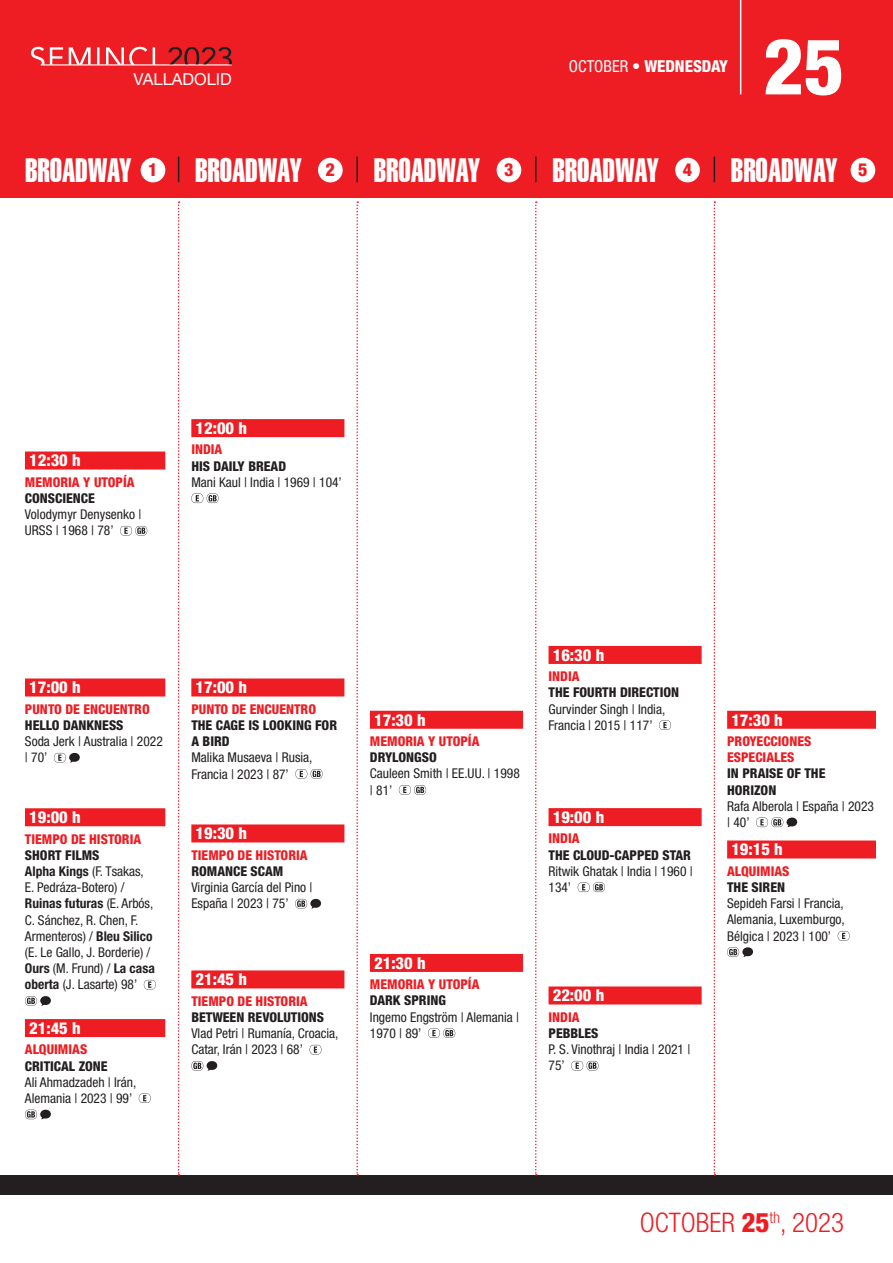
<style>
.page{position:relative;width:893px;height:1263px;background:#fff}
.page>*{position:absolute;margin:0;border:0;box-sizing:border-box;transform-origin:0 0}
.t1{font:800 condensed 78px "Helvetica Neue LT Std";color:#fff}
.t2{font:33px "Swiss 911 BT Extra Compressed";color:#fff}
.t3{font:300 condensed 27px "Helvetica Neue LT Std";color:#ee1d23}
.t4{font:800 condensed 18px "Helvetica Neue LT Std";color:#ee1d23}
.Hora{font:800 condensed 16.5px "Helvetica Neue LT Std";color:#fff}
.t5{font:16.5px "Helvetica Neue LT Std";color:#fff}
.Texto_parrilla{font:condensed 13.5px/16.2px "Helvetica Neue LT Std";color:#231f20}
.Película{font:800 condensed 13.5px/16.2px "Helvetica Neue LT Std";color:#231f20}
.Sección{font:800 condensed 13.5px/16.2px "Helvetica Neue LT Std";color:#ee1d23}
.s1{font-weight:400}
.s2{font-weight:700}
.s3{font-weight:800}
</style>
<div class="page">
<div style="left:0;top:0;width:893px;height:198px;background:#ee1d23"></div>
<div style="left:0;top:1175px;width:893px;height:20px;background:#231f20"></div>
<hr style="left:740px;top:0;width:1px;height:94px;background:#fff">
<svg style="left:178px;top:201px;width:2px;height:974px"></svg>
<svg style="left:356px;top:201px;width:2px;height:974px"></svg>
<svg style="left:535px;top:201px;width:2px;height:974px"></svg>
<svg style="left:714px;top:201px;width:1px;height:974px"></svg>
<div style="left:25px;top:451px;width:140px;height:18px;background:#ee1d23"></div>
<div style="left:25px;top:678px;width:140px;height:18px;background:#ee1d23"></div>
<div style="left:25px;top:808px;width:140px;height:18px;background:#ee1d23"></div>
<div style="left:25px;top:1019px;width:140px;height:18px;background:#ee1d23"></div>
<svg style="left:120px;top:526px;width:27px;height:9px"></svg>
<svg style="left:54px;top:753px;width:26px;height:9px"></svg>
<svg style="left:144px;top:980px;width:12px;height:9px"></svg>
<svg style="left:25px;top:996px;width:26px;height:10px"></svg>
<svg style="left:139px;top:1093px;width:12px;height:10px"></svg>
<svg style="left:25px;top:1110px;width:26px;height:9px"></svg>
<div style="left:318px;top:158px;width:25px;height:24px;background:#fff;border-radius:50%"></div>
<div style="left:191px;top:419px;width:153px;height:18px;background:#ee1d23"></div>
<div style="left:191px;top:678px;width:153px;height:18px;background:#ee1d23"></div>
<div style="left:191px;top:824px;width:153px;height:18px;background:#ee1d23"></div>
<div style="left:191px;top:970px;width:153px;height:18px;background:#ee1d23"></div>
<svg style="left:191px;top:493px;width:28px;height:10px"></svg>
<svg style="left:295px;top:769px;width:28px;height:10px"></svg>
<svg style="left:295px;top:899px;width:26px;height:9px"></svg>
<svg style="left:309px;top:1045px;width:12px;height:9px"></svg>
<svg style="left:191px;top:1061px;width:26px;height:9px"></svg>
<div style="left:675px;top:158px;width:25px;height:24px;background:#fff;border-radius:50%"></div>
<div style="left:549px;top:646px;width:153px;height:18px;background:#ee1d23"></div>
<div style="left:549px;top:808px;width:153px;height:18px;background:#ee1d23"></div>
<div style="left:549px;top:986px;width:153px;height:18px;background:#ee1d23"></div>
<svg style="left:659px;top:720px;width:12px;height:10px"></svg>
<svg style="left:578px;top:882px;width:27px;height:10px"></svg>
<svg style="left:571px;top:1061px;width:27px;height:9px"></svg>
<div style="left:851px;top:158px;width:24px;height:24px;background:#fff;border-radius:50%"></div>
<div style="left:727px;top:711px;width:149px;height:18px;background:#ee1d23"></div>
<div style="left:727px;top:840px;width:149px;height:18px;background:#ee1d23"></div>
<svg style="left:756px;top:817px;width:41px;height:10px"></svg>
<svg style="left:838px;top:931px;width:12px;height:10px"></svg>
<svg style="left:727px;top:947px;width:26px;height:10px"></svg>
<svg style="left:178px;top:156px;width:1px;height:26px"></svg>
<hr style="left:356px;top:156px;width:2px;height:26px;background:#231f20">
<svg style="left:535px;top:156px;width:1px;height:26px"></svg>
<svg style="left:714px;top:156px;width:1px;height:26px"></svg>
<div style="left:497px;top:158px;width:24px;height:24px;background:#fff;border-radius:50%"></div>
<div style="left:370px;top:711px;width:153px;height:18px;background:#ee1d23"></div>
<div style="left:370px;top:954px;width:153px;height:18px;background:#ee1d23"></div>
<svg style="left:399px;top:785px;width:27px;height:10px"></svg>
<svg style="left:428px;top:1028px;width:27px;height:10px"></svg>
<div style="left:141px;top:158px;width:24px;height:24px;background:#fff;border-radius:50%"></div>
<svg style="left:31px;top:47px;width:124px;height:18px"></svg>
<hr style="left:41px;top:64px;width:191px;height:1px;background:#fff">
<svg style="left:168px;top:47px;width:64px;height:17px"></svg>
<p class="t5" style="left:134px;top:69px;width:100px">VALLADOLID</p>
<p class="t2" style="left:25px;top:151px;width:108px">BROADWAY</p>
<p class="t4" style="left:148px;top:159px;width:11px">1</p>
<p class="t2" style="left:195px;top:151px;width:108px">BROADWAY</p>
<p class="t4" style="left:326px;top:159px;width:11px">2</p>
<p class="t2" style="left:374px;top:151px;width:108px">BROADWAY</p>
<p class="t4" style="left:504px;top:159px;width:11px">3</p>
<p class="Hora" style="left:569px;top:56px;width:160px"><span class="s1">OCTOBER •</span> WEDNESDAY</p>
<p class="t1" style="left:763px;top:18px;width:83px">25</p>
<p class="t2" style="left:552px;top:151px;width:108px">BROADWAY</p>
<p class="t4" style="left:683px;top:159px;width:11px">4</p>
<p class="t2" style="left:731px;top:151px;width:108px">BROADWAY</p>
<p class="t4" style="left:858px;top:159px;width:11px">5</p>
<p class="Hora" style="left:29px;top:450px;width:53px">12:30 h</p>
<p class="Sección" style="left:25px;top:474px;width:111px">MEMORIA Y UTOPÍA</p>
<p class="Película" style="left:25px;top:490px;width:72px">CONSCIENCE</p>
<p class="Texto_parrilla" style="left:25px;top:506px;width:118px">Volodymyr Denysenko |<br>URSS | 1968 | 78’</p>
<p class="Hora" style="left:196px;top:418px;width:53px">12:00 h</p>
<p class="Sección" style="left:191px;top:441px;width:33px">INDIA</p>
<p class="Película" style="left:191px;top:457px;width:96px">HIS DAILY BREAD</p>
<p class="Texto_parrilla" style="left:191px;top:474px;width:152px">Mani Kaul | India | 1969 | 104’</p>
<p class="Hora" style="left:29px;top:677px;width:53px">17:00 h</p>
<p class="Sección" style="left:25px;top:701px;width:126px">PUNTO DE ENCUENTRO</p>
<p class="Película" style="left:25px;top:717px;width:100px">HELLO DANKNESS</p>
<p class="Texto_parrilla" style="left:25px;top:733px;width:139px">Soda Jerk | Australia | 2022 | 70’</p>
<p class="Hora" style="left:29px;top:807px;width:53px">19:00 h</p>
<p class="Sección" style="left:25px;top:830px;width:118px">TIEMPO DE HISTORIA</p>
<p class="Película" style="left:25px;top:847px;width:76px">SHORT FILMS</p>
<p class="Texto_parrilla" style="left:25px;top:863px;width:131px"><span class="s2">Alpha Kings</span> (F. Tsakas,<br>E. Pedráza-Botero) /<br><span class="s2">Ruinas futuras</span> (E. Arbós,<br>C. Sánchez, R. Chen, F.<br>Armenteros) / <span class="s2">Bleu Silico </span>(E. Le Gallo, J. Borderie) /<br><span class="s2">Ours</span> (M. Frund) / <span class="s2">La casa oberta</span> (J. Lasarte) 98’</p>
<p class="Hora" style="left:29px;top:1018px;width:53px">21:45 h</p>
<p class="Sección" style="left:25px;top:1041px;width:64px">ALQUIMIAS</p>
<p class="Película" style="left:25px;top:1057px;width:84px">CRITICAL ZONE</p>
<p class="Texto_parrilla" style="left:25px;top:1074px;width:113px">Ali Ahmadzadeh | Irán,<br>Alemania | 2023 | 99’</p>
<p class="Hora" style="left:196px;top:677px;width:53px">17:00 h</p>
<p class="Sección" style="left:191px;top:701px;width:126px">PUNTO DE ENCUENTRO</p>
<p class="Película" style="left:191px;top:717px;width:147px">THE CAGE IS LOOKING FOR<br>A BIRD</p>
<p class="Texto_parrilla" style="left:191px;top:749px;width:123px">Malika Musaeva | Rusia,<br>Francia | 2023 | 87’</p>
<p class="Hora" style="left:196px;top:823px;width:53px">19:30 h</p>
<p class="Sección" style="left:191px;top:847px;width:118px">TIEMPO DE HISTORIA</p>
<p class="Película" style="left:191px;top:863px;width:94px">ROMANCE SCAM</p>
<p class="Texto_parrilla" style="left:191px;top:879px;width:123px">Virginia García del Pino |<br>España | 2023 | 75’</p>
<p class="Hora" style="left:196px;top:969px;width:53px">21:45 h</p>
<p class="Sección" style="left:191px;top:993px;width:118px">TIEMPO DE HISTORIA</p>
<p class="Película" style="left:191px;top:1009px;width:134px">BETWEEN REVOLUTIONS</p>
<p class="Texto_parrilla" style="left:191px;top:1025px;width:149px">Vlad Petri | Rumanía, Croacia,<br>Catar, Irán | 2023 | 68’</p>
<p class="Hora" style="left:374px;top:709px;width:53px">17:30 h</p>
<p class="Sección" style="left:370px;top:733px;width:111px">MEMORIA Y UTOPÍA</p>
<p class="Película" style="left:370px;top:749px;width:68px">DRYLONGSO</p>
<p class="Texto_parrilla" style="left:370px;top:765px;width:151px">Cauleen Smith | EE.UU. | 1998 | 81’</p>
<p class="Hora" style="left:374px;top:953px;width:53px">21:30 h</p>
<p class="Sección" style="left:370px;top:976px;width:111px">MEMORIA Y UTOPÍA</p>
<p class="Película" style="left:370px;top:992px;width:78px">DARK SPRING</p>
<p class="Texto_parrilla" style="left:370px;top:1009px;width:151px">Ingemo Engström | Alemania |<br>1970 | 89’</p>
<p class="Hora" style="left:553px;top:645px;width:53px">16:30 h</p>
<p class="Sección" style="left:549px;top:668px;width:33px">INDIA</p>
<p class="Película" style="left:549px;top:684px;width:132px">THE FOURTH DIRECTION</p>
<p class="Texto_parrilla" style="left:549px;top:701px;width:118px">Gurvinder Singh | India,<br>Francia | 2015 | 117’</p>
<p class="Hora" style="left:553px;top:807px;width:53px">19:00 h</p>
<p class="Sección" style="left:549px;top:830px;width:33px">INDIA</p>
<p class="Película" style="left:549px;top:846px;width:144px">THE CLOUD-CAPPED STAR</p>
<p class="Texto_parrilla" style="left:549px;top:863px;width:146px">Ritwik Ghatak | India | 1960 |<br>134’</p>
<p class="Hora" style="left:553px;top:985px;width:53px">22:00 h</p>
<p class="Sección" style="left:549px;top:1009px;width:33px">INDIA</p>
<p class="Película" style="left:549px;top:1025px;width:52px">PEBBLES</p>
<p class="Texto_parrilla" style="left:549px;top:1041px;width:143px">P. S. Vinothraj | India | 2021 |<br>75’</p>
<p class="Hora" style="left:731px;top:709px;width:53px">17:30 h</p>
<p class="Sección" style="left:727px;top:733px;width:86px">PROYECCIONES<br>ESPECIALES</p>
<p class="Película" style="left:727px;top:765px;width:100px">IN PRAISE OF THE<br>HORIZON</p>
<p class="Texto_parrilla" style="left:727px;top:798px;width:148px">Rafa Alberola | España | 2023 | 40’</p>
<p class="Hora" style="left:731px;top:839px;width:53px">19:15 h</p>
<p class="Sección" style="left:727px;top:863px;width:64px">ALQUIMIAS</p>
<p class="Película" style="left:727px;top:879px;width:59px">THE SIREN</p>
<p class="Texto_parrilla" style="left:727px;top:895px;width:119px;text-align:justify">Sepideh Farsi | Francia, Alemania, Luxemburgo, Bélgica | 2023 | 100’</p>
<p class="t3" style="left:640px;top:1207px;width:206px">OCTOBER <span class="s3">25</span><sup>th</sup>, 2023</p>
</div>
